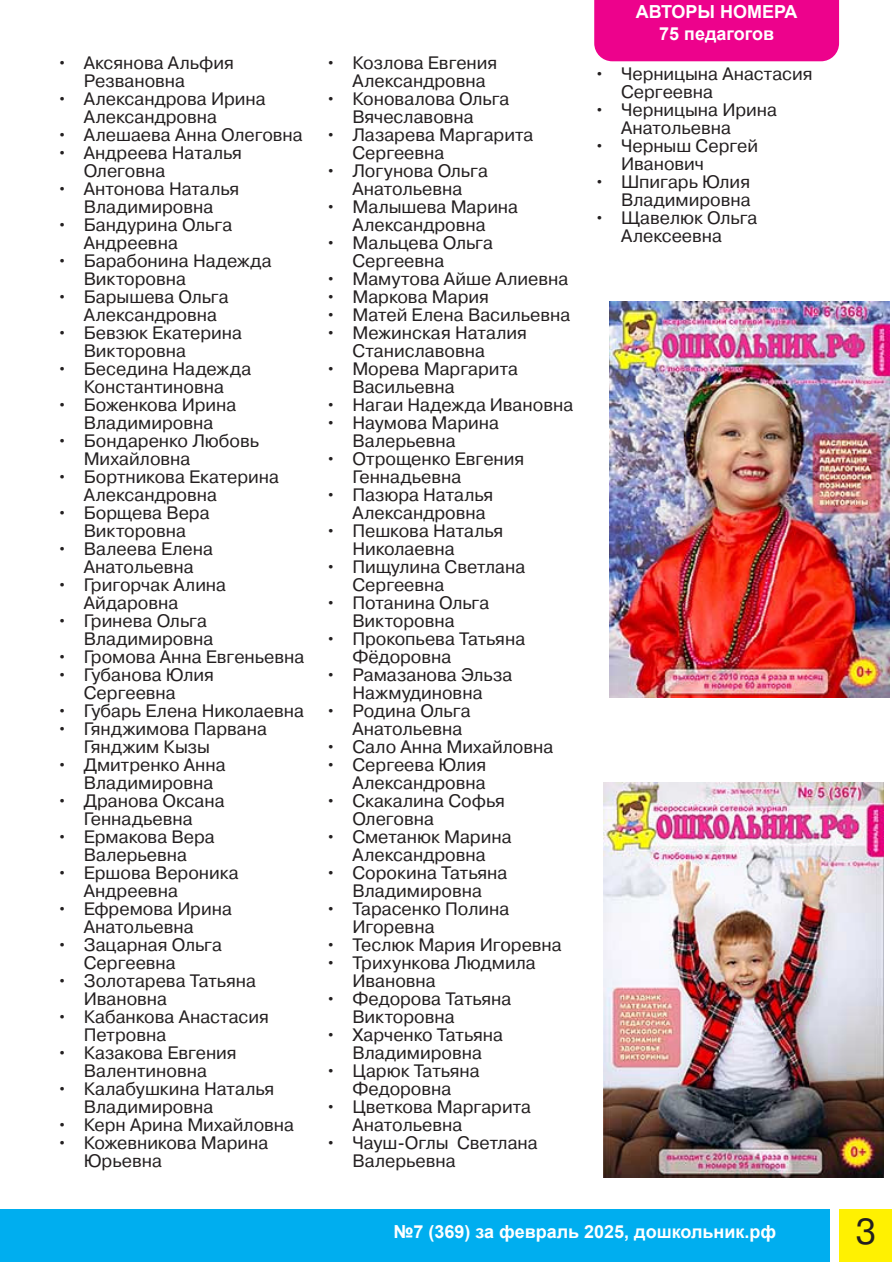
<style>
.page{position:relative;width:893px;height:1263px;background:#fff}
.page>*{position:absolute;margin:0;border:0;box-sizing:border-box;transform-origin:0 0}
.t1{font:36px "Pragmatica C";color:#231f20}
.t2{font:18px/18px "Pragmatica C";color:#231f20}
.t3{font:700 18px "Arial";color:#fff}
</style>
<div class="page">
<div style="left:1px;top:1210px;width:829px;height:52px;background:#00aeef"></div>
<div style="left:840px;top:1210px;width:52px;height:52px;background:#fff101"></div>
<div style="left:594px;top:0;width:245px;height:61px;background:#ed028c"></div>
<img style="left:603px;top:782px;width:280px;height:396px">
<img style="left:609px;top:302px;width:280px;height:395px">
<p class="t2" style="left:84px;top:54px;width:152px;text-indent:-27px">• Аксянова Альфия<br>Резвановна</p>
<p class="t2" style="left:84px;top:90px;width:184px;text-indent:-27px">• Александрова Ирина<br>Александровна</p>
<p class="t2" style="left:57px;top:126px;width:248px">• Алешаева Анна Олеговна</p>
<p class="t2" style="left:84px;top:144px;width:160px;text-indent:-27px">• Андреева Наталья<br>Олеговна</p>
<p class="t2" style="left:57px;top:180px;width:184px;text-align:center">• Антонова Наталья<br>Владимировна</p>
<p class="t2" style="left:84px;top:216px;width:150px;text-indent:-27px">• Бандурина Ольга<br>Андреевна</p>
<p class="t2" style="left:84px;top:252px;width:189px;text-indent:-27px">• Барабонина Надежда<br>Викторовна</p>
<p class="t2" style="left:84px;top:288px;width:147px;text-indent:-27px">• Барышева Ольга<br>Александровна</p>
<p class="t2" style="left:84px;top:324px;width:160px;text-indent:-27px">• Бевзюк Екатерина<br>Викторовна</p>
<p class="t2" style="left:57px;top:360px;width:196px;text-align:center">• Беседина Надежда<br>Константиновна</p>
<p class="t2" style="left:57px;top:396px;width:181px;text-align:center">• Боженкова Ирина<br>Владимировна</p>
<p class="t2" style="left:84px;top:432px;width:177px;text-indent:-27px">• Бондаренко Любовь<br>Михайловна</p>
<p class="t2" style="left:84px;top:468px;width:197px;text-indent:-27px">• Бортникова Екатерина<br>Александровна</p>
<p class="t2" style="left:57px;top:504px;width:154px;text-align:center">• Борщева Вера<br>Викторовна</p>
<p class="t2" style="left:57px;top:540px;width:158px;text-align:center">• Валеева Елена<br>Анатольевна</p>
<p class="t2" style="left:84px;top:576px;width:144px;text-indent:-27px">• Григорчак Алина<br>Айдаровна</p>
<p class="t2" style="left:84px;top:612px;width:131px;text-indent:-27px">• Гринева Ольга<br>Владимировна</p>
<p class="t2" style="left:57px;top:648px;width:249px">• Громова Анна Евгеньевна</p>
<p class="t2" style="left:84px;top:666px;width:132px;text-indent:-27px">• Губанова Юлия<br>Сергеевна</p>
<p class="t2" style="left:57px;top:702px;width:249px">• Губарь Елена Николаевна</p>
<p class="t2" style="left:84px;top:720px;width:185px;text-indent:-27px">• Гянджимова Парвана<br>Гянджим Кызы</p>
<p class="t2" style="left:84px;top:756px;width:143px;text-indent:-27px">• Дмитренко Анна<br>Владимировна</p>
<p class="t2" style="left:57px;top:792px;width:170px;text-align:center">• Дранова Оксана<br>Геннадьевна</p>
<p class="t2" style="left:57px;top:828px;width:160px;text-align:center">• Ермакова Вера<br>Валерьевна</p>
<p class="t2" style="left:84px;top:864px;width:156px;text-indent:-27px">• Ершова Вероника<br>Андреевна</p>
<p class="t2" style="left:84px;top:900px;width:150px;text-indent:-27px">• Ефремова Ирина<br>Анатольевна</p>
<p class="t2" style="left:84px;top:936px;width:140px;text-indent:-27px">• Зацарная Ольга<br>Сергеевна</p>
<p class="t2" style="left:84px;top:972px;width:174px;text-indent:-27px">• Золотарева Татьяна<br>Ивановна</p>
<p class="t2" style="left:84px;top:1008px;width:187px;text-indent:-27px">• Кабанкова Анастасия<br>Петровна</p>
<p class="t2" style="left:57px;top:1044px;width:181px;text-align:center">• Казакова Евгения<br>Валентиновна</p>
<p class="t2" style="left:84px;top:1080px;width:192px;text-indent:-27px">• Калабушкина Наталья<br>Владимировна</p>
<p class="t2" style="left:57px;top:1116px;width:239px">• Керн Арина Михайловна</p>
<p class="t2" style="left:84px;top:1134px;width:186px;text-indent:-27px">• Кожевникова Марина<br>Юрьевна</p>
<p class="t2" style="left:352px;top:54px;width:146px;text-indent:-27px">• Козлова Евгения<br>Александровна</p>
<p class="t2" style="left:325px;top:90px;width:186px;text-align:center">• Коновалова Ольга<br>Вячеславовна</p>
<p class="t2" style="left:352px;top:126px;width:183px;text-indent:-27px">• Лазарева Маргарита<br>Сергеевна</p>
<p class="t2" style="left:325px;top:162px;width:164px;text-align:center">• Логунова Ольга<br>Анатольевна</p>
<p class="t2" style="left:325px;top:198px;width:194px;text-align:center">• Малышева Марина<br>Александровна</p>
<p class="t2" style="left:352px;top:234px;width:142px;text-indent:-27px">• Мальцева Ольга<br>Сергеевна</p>
<p class="t2" style="left:325px;top:270px;width:244px">• Мамутова Айше Алиевна</p>
<p class="t2" style="left:325px;top:288px;width:165px">• Маркова Мария</p>
<p class="t2" style="left:325px;top:306px;width:247px">• Матей Елена Васильевна</p>
<p class="t2" style="left:352px;top:324px;width:176px;text-indent:-27px">• Межинская Наталия<br>Станиславовна</p>
<p class="t2" style="left:352px;top:360px;width:167px;text-indent:-27px">• Морева Маргарита<br>Васильевна</p>
<p class="t2" style="left:325px;top:396px;width:249px">• Нагаи Надежда Ивановна</p>
<p class="t2" style="left:352px;top:414px;width:148px;text-indent:-27px">• Наумова Марина<br>Валерьевна</p>
<p class="t2" style="left:352px;top:450px;width:173px;text-indent:-27px">• Отрощенко Евгения<br>Геннадьевна</p>
<p class="t2" style="left:352px;top:486px;width:142px;text-indent:-27px">• Пазюра Наталья<br>Александровна</p>
<p class="t2" style="left:352px;top:522px;width:152px;text-indent:-27px">• Пешкова Наталья<br>Николаевна</p>
<p class="t2" style="left:352px;top:558px;width:174px;text-indent:-27px">• Пищулина Светлана<br>Сергеевна</p>
<p class="t2" style="left:325px;top:594px;width:166px;text-align:center">• Потанина Ольга<br>Викторовна</p>
<p class="t2" style="left:352px;top:630px;width:174px;text-indent:-27px">• Прокопьева Татьяна<br>Фёдоровна</p>
<p class="t2" style="left:325px;top:666px;width:189px;text-align:center">• Рамазанова Эльза<br>Нажмудиновна</p>
<p class="t2" style="left:352px;top:702px;width:120px;text-indent:-27px">• Родина Ольга<br>Анатольевна</p>
<p class="t2" style="left:325px;top:738px;width:229px">• Сало Анна Михайловна</p>
<p class="t2" style="left:325px;top:756px;width:162px;text-align:right">• Сергеева Юлия<br>Александровна</p>
<p class="t2" style="left:352px;top:792px;width:154px;text-indent:-27px">• Скакалина Софья<br>Олеговна</p>
<p class="t2" style="left:325px;top:828px;width:188px;text-align:center">• Сметанюк Марина<br>Александровна</p>
<p class="t2" style="left:325px;top:864px;width:183px;text-align:center">• Сорокина Татьяна<br>Владимировна</p>
<p class="t2" style="left:352px;top:900px;width:158px;text-indent:-27px">• Тарасенко Полина<br>Игоревна</p>
<p class="t2" style="left:325px;top:936px;width:238px">• Теслюк Мария Игоревна</p>
<p class="t2" style="left:352px;top:954px;width:185px;text-indent:-27px">• Трихункова Людмила<br>Ивановна</p>
<p class="t2" style="left:352px;top:990px;width:161px;text-indent:-27px">• Федорова Татьяна<br>Викторовна</p>
<p class="t2" style="left:325px;top:1026px;width:179px;text-align:center">• Харченко Татьяна<br>Владимировна</p>
<p class="t2" style="left:325px;top:1062px;width:156px;text-align:center">• Царюк Татьяна<br>Федоровна</p>
<p class="t2" style="left:352px;top:1098px;width:180px;text-indent:-27px">• Цветкова Маргарита<br>Анатольевна</p>
<p class="t2" style="left:352px;top:1134px;width:187px;text-indent:-27px">• Чауш-Оглы Светлана<br>Валерьевна</p>
<p class="t3" style="left:636px;top:-1px;width:163px">АВТОРЫ НОМЕРА</p>
<p class="t3" style="left:659px;top:21px;width:116px">75 педагогов</p>
<p class="t2" style="left:621px;top:64px;width:193px;text-indent:-27px">• Черницына Анастасия<br>Сергеевна</p>
<p class="t2" style="left:621px;top:100px;width:158px;text-indent:-27px">• Черницына Ирина<br>Анатольевна</p>
<p class="t2" style="left:621px;top:136px;width:139px;text-indent:-27px">• Черныш Сергей<br>Иванович</p>
<p class="t2" style="left:594px;top:172px;width:158px;text-align:right">• Шпигарь Юлия<br>Владимировна</p>
<p class="t2" style="left:594px;top:208px;width:165px;text-align:center">• Щавелюк Ольга<br>Алексеевна</p>
<p class="t3" style="left:393px;top:1219px;width:384px">№7 (369) за февраль 2025, дошкольник.рф</p>
<p class="t1" style="left:855px;top:1212px;width:22px">3</p>
</div>
